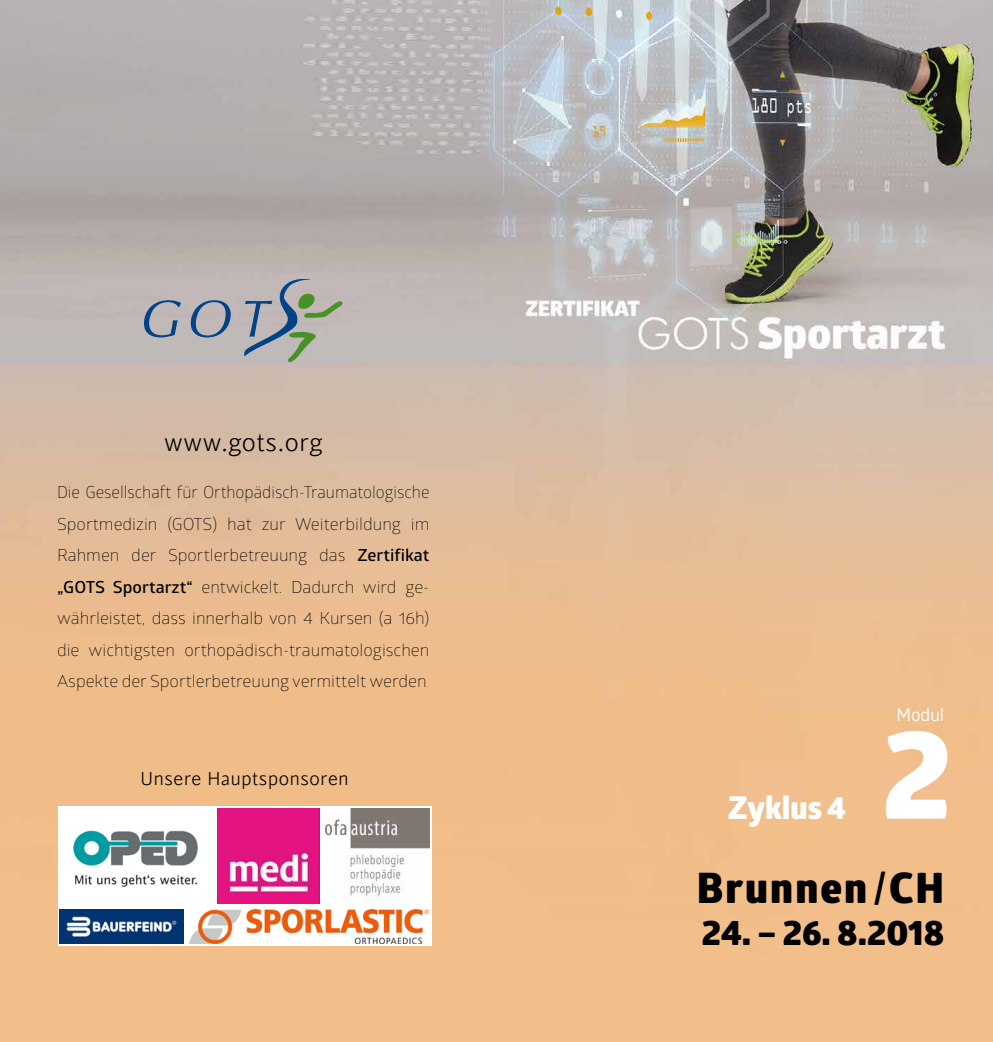
<style>
.page{position:relative;width:993px;height:1042px;background:#fff}
.page>*{position:absolute;margin:0;border:0;box-sizing:border-box;transform-origin:0 0}
.t1{font:800 126px "Glober";color:#fff}
.t2{font:800 42px "Glober";letter-spacing:.05em;color:#000}
.t3{font:800 35px "Glober";color:#000}
.t4{font:800 31.5px "Glober";color:#fff}
.t5{font:300 28px "Cinta";color:#000}
.t6{font:300 21px "Cinta";color:#000}
.t7{font:17.5px "Glober";color:#fff}
.t8{font:300 16.62px/31.5px "Glober";color:#000;text-align:justify}
.s1{font-weight:600}
.s2{font-weight:100}
</style>
<div class="page">
<img style="left:0;top:0;width:992px;height:1042px">
<svg style="left:142px;top:277px;width:203px;height:87px;background:#aaacac"></svg>
<div style="left:58px;top:806px;width:374px;height:140px;background:#fff"></div>
<img style="left:217px;top:809px;width:102px;height:94px">
<img style="left:60px;top:909px;width:124px;height:34px">
<img style="left:73px;top:830px;width:125px;height:57px">
<img style="left:189px;top:909px;width:239px;height:34px">
<img style="left:325px;top:809px;width:104px;height:87px">
<h3 class="t5" style="left:164px;top:427px;width:160px">www.gots.org</h3>
<p class="t8" style="left:57px;top:476px;width:374px">Die Gesellschaft für Orthopädisch-Traumatologische Sportmedizin (GOTS) hat zur Weiterbildung im Rahmen der Sportlerbetreuung das <span class="s1">Zertifikat „GOTS Sportarzt“</span> entwickelt. Dadurch wird ge&shy;währleistet, dass innerhalb von 4 Kursen (a 16h) die wichtigsten orthopädisch-traumatologischen Aspekte der Sportlerbetreuung vermittelt werden<span class="s2">.</span></p>
<p class="t6" style="left:140px;top:767px;width:210px">Unsere Hauptsponsoren</p>
<h3 class="t4" style="left:728px;top:784px;width:119px">Zyklus 4</h3>
<p class="t7" style="left:896px;top:703px;width:49px">Modul</p>
<h1 class="t1" style="left:881px;top:679px;width:71px">2</h1>
<h2 class="t2" style="left:696px;top:857px;width:249px">Brunnen /CH</h2>
<h3 class="t3" style="left:701px;top:906px;width:244px">24. – 26. 8.2018</h3>
</div>
